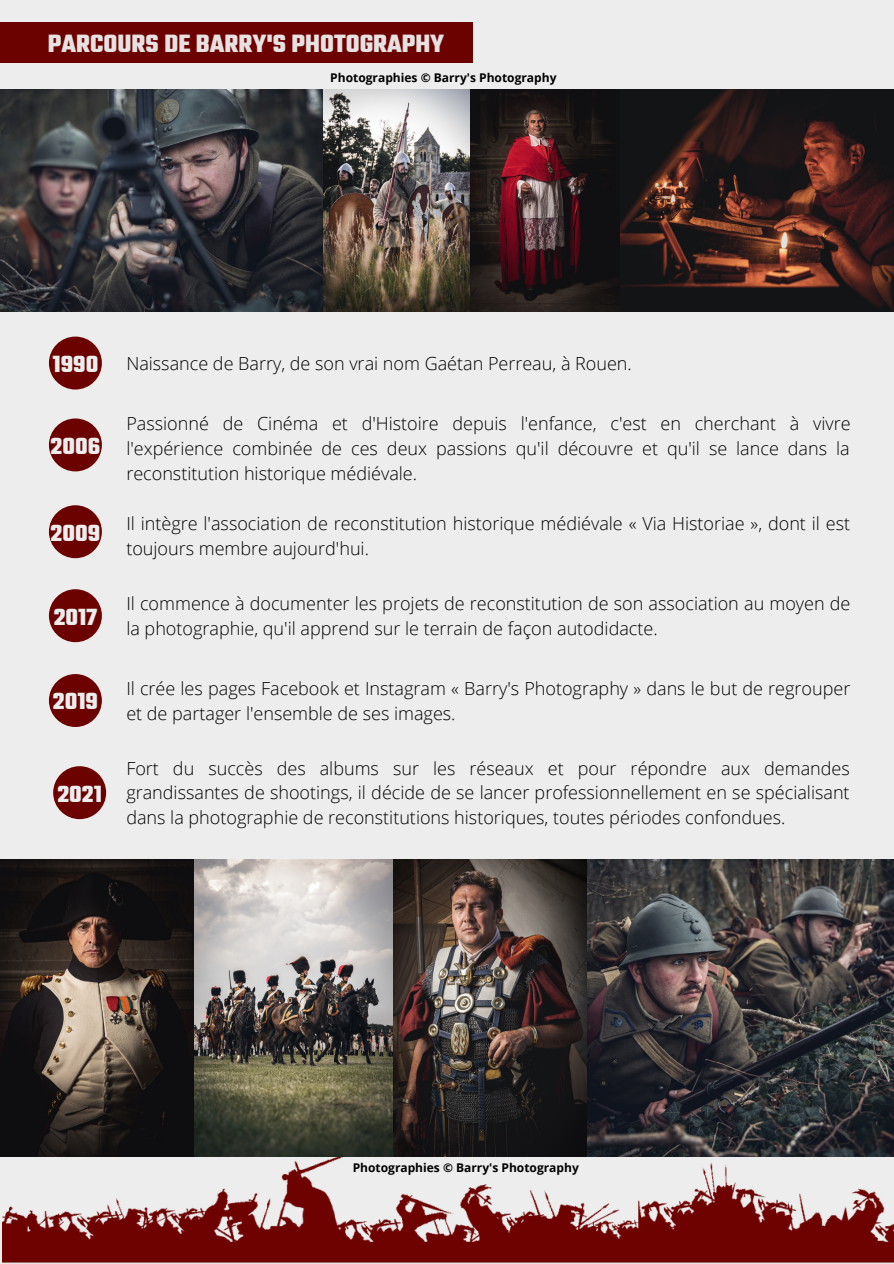
<style>
.page{position:relative;width:894px;height:1264px;background:#fff}
.page>*{position:absolute;margin:0;border:0;box-sizing:border-box;transform-origin:0 0}
.t1{font:700 27px "Teko";color:#e8e1e1}
.t2{font:700 25.35px "Teko";color:#ededed}
.t3{font:300 18px/24.8px "Open Sans";color:#000}
.t4{font:700 12px "Open Sans";color:#000}
</style>
<div class="page">
<div style="left:0;top:0;width:893px;height:1263px;background:#ededed"></div>
<img style="left:3px;top:1156px;width:890px;height:107px">
<div style="left:0;top:22px;width:472px;height:40px;background:#6c0200"></div>
<div style="left:49px;top:336px;width:53px;height:53px;background:#6c0200;border-radius:50%"></div>
<div style="left:49px;top:418px;width:53px;height:53px;background:#6c0200;border-radius:50%"></div>
<div style="left:49px;top:505px;width:53px;height:53px;background:#6c0200;border-radius:50%"></div>
<div style="left:49px;top:589px;width:53px;height:53px;background:#6c0200;border-radius:50%"></div>
<div style="left:49px;top:674px;width:53px;height:53px;background:#6c0200;border-radius:50%"></div>
<div style="left:53px;top:766px;width:53px;height:53px;background:#6c0200;border-radius:50%"></div>
<img style="left:586px;top:859px;width:307px;height:297px">
<img style="left:392px;top:859px;width:194px;height:297px">
<img style="left:0;top:859px;width:194px;height:297px">
<img style="left:194px;top:859px;width:198px;height:297px">
<img style="left:0;top:89px;width:323px;height:222px">
<img style="left:619px;top:89px;width:274px;height:222px">
<img style="left:323px;top:89px;width:147px;height:222px">
<img style="left:470px;top:89px;width:149px;height:222px">
<p class="t1" style="left:48px;top:27px;width:398px">PARCOURS DE BARRY'S PHOTOGRAPHY</p>
<p class="t4" style="left:330px;top:69px;width:227px">Photographies © Barry's Photography</p>
<p class="t2" style="left:52px;top:348px;width:47px">1990</p>
<p class="t2" style="left:51px;top:429px;width:51px">2006</p>
<p class="t2" style="left:51px;top:516px;width:51px">2009</p>
<p class="t2" style="left:54px;top:600px;width:45px">2017</p>
<p class="t2" style="left:53px;top:685px;width:47px">2019</p>
<p class="t2" style="left:57px;top:777px;width:46px">2021</p>
<p class="t3" style="left:126px;top:350px;width:507px">Naissance de Barry, de son vrai nom Gaétan Perreau, à Rouen.</p>
<p class="t3" style="left:126px;top:411px;width:725px;text-align:justify">Passionné de Cinéma et d'Histoire depuis l'enfance, c'est en cherchant à vivre l'expérience combinée de ces deux passions qu'il découvre et qu'il se lance dans la reconstitution historique médiévale.</p>
<p class="t3" style="left:126px;top:510px;width:725px">Il intègre l'association de reconstitution historique médiévale « Via Historiae », dont il est toujours membre aujourd'hui.</p>
<p class="t3" style="left:126px;top:590px;width:725px">Il commence à documenter les projets de reconstitution de son association au moyen de la photographie, qu'il apprend sur le terrain de façon autodidacte.</p>
<p class="t3" style="left:126px;top:675px;width:725px">Il crée les pages Facebook et Instagram « Barry's Photography » dans le but de regrouper et de partager l'ensemble de ses images.</p>
<p class="t3" style="left:126px;top:755px;width:724px;text-align:justify">Fort du succès des albums sur les réseaux et pour répondre aux demandes grandissantes de shootings, il décide de se lancer professionnellement en se spécialisant dans la photographie de reconstitutions historiques, toutes périodes confondues.</p>
<p class="t4" style="left:352px;top:1159px;width:227px">Photographies © Barry's Photography</p>
</div>
